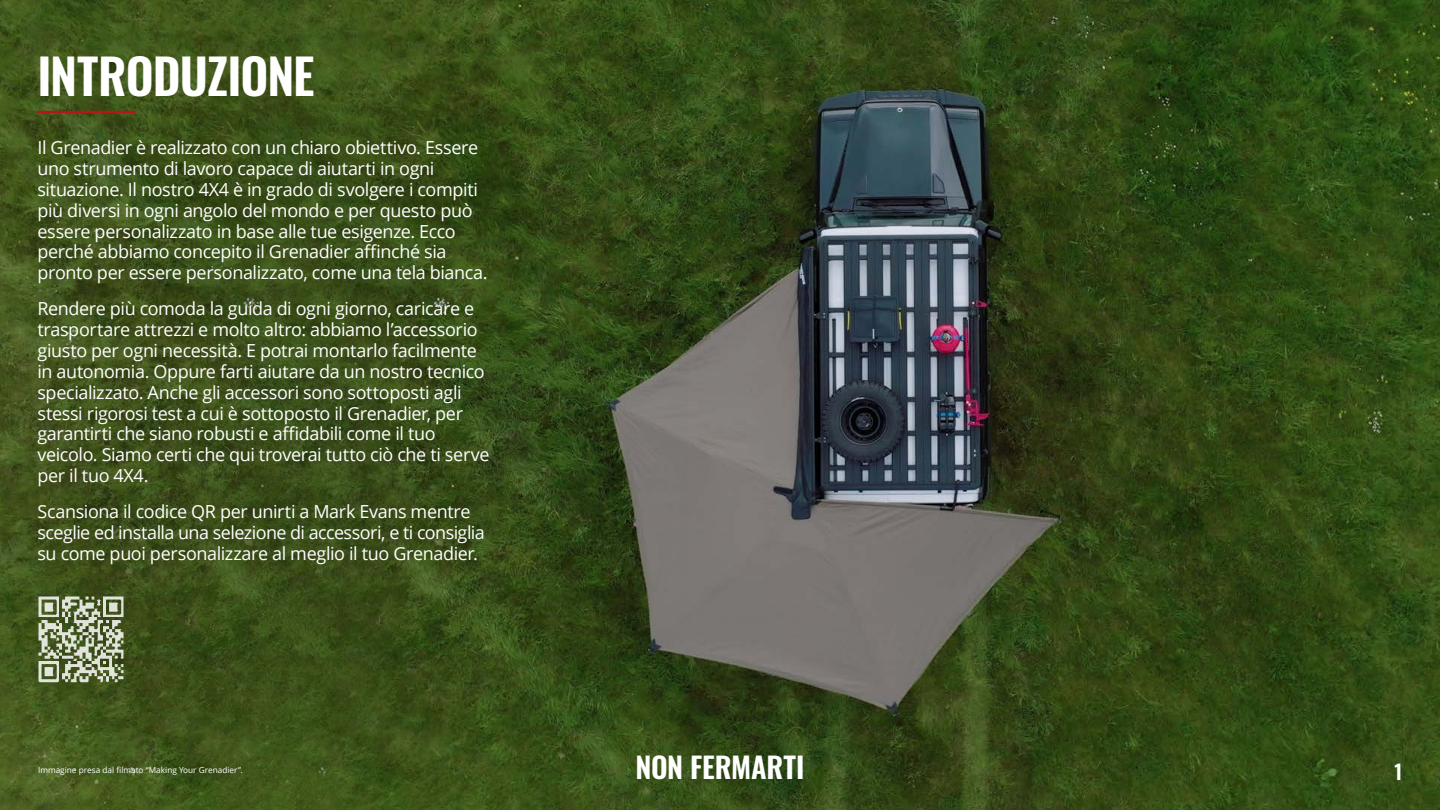
<style>
.page{position:relative;width:1440px;height:810px;background:#fff}
.page>*{position:absolute;margin:0;border:0;box-sizing:border-box;transform-origin:0 0}
.Headline_Rule_Below{font:600 48.75px "Oswald";letter-spacing:-.02em;color:#fff}
.t1{font:600 28.88px "Oswald";letter-spacing:-.005em;color:#fff}
.t2{font:600 20.25px "Oswald";color:#fff}
.Bodycopy{font:18px/20.9px "Open Sans";letter-spacing:-.02em;color:#fff}
.Captions{font:8.25px "Open Sans";color:#fff}
</style>
<div class="page">
<img style="left:688px;top:0;width:752px;height:810px">
<img style="left:0;top:0;width:688px;height:810px">
<img style="left:38px;top:596px;width:86px;height:87px">
<hr style="left:38px;top:111px;width:98px;height:2px;background:#b61615">
<p class="Headline_Rule_Below" style="left:38px;top:50px;width:279px">INTRODUZIONE</p>
<p class="Bodycopy" style="left:38px;top:137px;width:452px">Il Grenadier è realizzato con un chiaro obiettivo. Essere uno strumento di lavoro capace di aiutarti in ogni situazione. Il nostro 4X4 è in grado di svolgere i compiti più diversi in ogni angolo del mondo e per questo può essere personalizzato in base alle tue esigenze. Ecco perché abbiamo concepito il Grenadier affinché sia pronto per essere personalizzato, come una tela bianca.</p>
<p class="Bodycopy" style="left:38px;top:298px;width:454px">Rendere più comoda la guida di ogni giorno, caricare e trasportare attrezzi e molto altro: abbiamo l’accessorio giusto per ogni necessità. E potrai montarlo facilmente in autonomia. Oppure farti aiutare da un nostro tecnico specializzato. Anche gli accessori sono sottoposti agli stessi rigorosi test a cui è sottoposto il Grenadier, per garantirti che siano robusti e affidabili come il tuo veicolo. Siamo certi che qui troverai tutto ciò che ti serve per il tuo 4X4.</p>
<p class="Bodycopy" style="left:38px;top:501px;width:449px">Scansiona il codice QR per unirti a Mark Evans mentre sceglie ed installa una selezione di accessori, e ti consiglia su come puoi personalizzare al meglio il tuo Grenadier.</p>
<p class="Captions" style="left:38px;top:764px;width:206px">Immagine presa dal filmato “Making Your Grenadier”.</p>
<h2 class="t1" style="left:636px;top:752px;width:170px">NON FERMARTI</h2>
<p class="t2" style="left:1395px;top:761px;width:9px">1</p>
</div>
